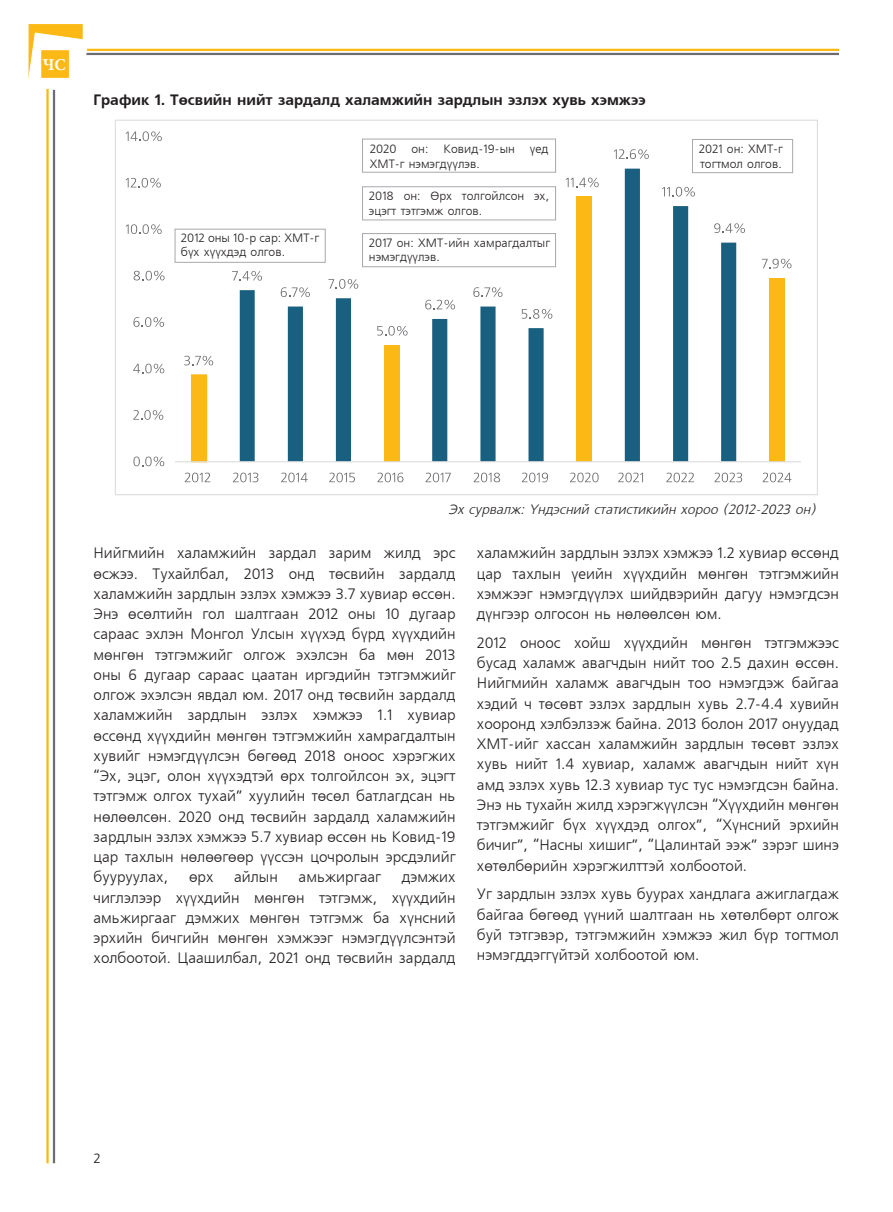
<style>
.page{position:relative;width:893px;height:1212px;background:#fff}
.page>*{position:absolute;margin:0;border:0;box-sizing:border-box;transform-origin:0 0}
.t1{font:700 16.5px "Zazaa Minion Pro";color:#fff}
.t2{font:15px/20.2px "MAK Freeset";color:#231f20;text-align:justify}
.t3{font:700 15px "MAK Freeset";color:#231f20}
.t4{font:italic 13.5px "MAK Freeset";color:#231f20}
.t5{font:300 13.5px "MAK Foreigner";color:#231f20}
.t6{font:12px/14.4px "MAK Freeset";color:#231f20}
</style>
<div class="page">
<hr style="left:46px;top:85px;width:3px;height:1078px;background:#fcb814">
<hr style="left:53px;top:85px;width:2px;height:1078px;background:#6c6d70">
<hr style="left:77px;top:49px;width:762px;height:2px;background:#fcb814">
<hr style="left:77px;top:53px;width:762px;height:2px;background:#6c6d70">
<div style="left:29px;top:24px;width:54px;height:54px;background:#fcb814;border:1px solid #fcb814"></div>
<svg style="left:28px;top:32px;width:61px;height:62px"></svg>
<div style="left:42px;top:51px;width:27px;height:27px;background:#fcb814;border:1px solid #fcb814"></div>
<div style="left:191px;top:374px;width:16px;height:88px;background:#fcb814"></div>
<div style="left:769px;top:278px;width:15px;height:184px;background:#fcb814"></div>
<svg style="left:240px;top:169px;width:496px;height:292px"></svg>
<hr style="left:175px;top:461px;width:626px;height:1px;background:#dcdddf">
<svg style="left:184px;top:356px;width:29px;height:9px"></svg>
<svg style="left:232px;top:271px;width:30px;height:10px"></svg>
<svg style="left:281px;top:287px;width:29px;height:10px"></svg>
<svg style="left:328px;top:279px;width:30px;height:10px"></svg>
<svg style="left:377px;top:326px;width:31px;height:10px"></svg>
<svg style="left:425px;top:300px;width:30px;height:9px"></svg>
<svg style="left:473px;top:287px;width:29px;height:10px"></svg>
<svg style="left:522px;top:309px;width:30px;height:10px"></svg>
<svg style="left:566px;top:178px;width:33px;height:9px"></svg>
<svg style="left:614px;top:149px;width:35px;height:10px"></svg>
<svg style="left:662px;top:187px;width:33px;height:10px"></svg>
<svg style="left:714px;top:223px;width:31px;height:10px"></svg>
<svg style="left:762px;top:259px;width:29px;height:9px"></svg>
<svg style="left:133px;top:457px;width:31px;height:9px"></svg>
<svg style="left:133px;top:410px;width:30px;height:10px"></svg>
<svg style="left:133px;top:364px;width:31px;height:9px"></svg>
<svg style="left:133px;top:317px;width:31px;height:10px"></svg>
<svg style="left:134px;top:271px;width:31px;height:9px"></svg>
<svg style="left:126px;top:224px;width:36px;height:10px"></svg>
<svg style="left:126px;top:178px;width:35px;height:10px"></svg>
<svg style="left:126px;top:131px;width:36px;height:10px"></svg>
<svg style="left:185px;top:473px;width:25px;height:9px"></svg>
<svg style="left:233px;top:473px;width:25px;height:9px"></svg>
<svg style="left:281px;top:473px;width:27px;height:9px"></svg>
<svg style="left:329px;top:473px;width:26px;height:9px"></svg>
<svg style="left:377px;top:473px;width:26px;height:9px"></svg>
<svg style="left:426px;top:473px;width:25px;height:9px"></svg>
<svg style="left:474px;top:473px;width:26px;height:9px"></svg>
<svg style="left:522px;top:473px;width:26px;height:9px"></svg>
<svg style="left:570px;top:473px;width:29px;height:9px"></svg>
<svg style="left:618px;top:473px;width:25px;height:9px"></svg>
<svg style="left:666px;top:473px;width:28px;height:9px"></svg>
<svg style="left:714px;top:473px;width:28px;height:9px"></svg>
<svg style="left:763px;top:473px;width:28px;height:9px"></svg>
<div style="left:692px;top:139px;width:101px;height:34px;border:1px solid #a8a9ad"></div>
<div style="left:362px;top:233px;width:194px;height:34px;border:1px solid #a8a9ad"></div>
<div style="left:362px;top:186px;width:194px;height:34px;border:1px solid #a8a9ad"></div>
<div style="left:362px;top:139px;width:194px;height:34px;border:1px solid #a8a9ad"></div>
<div style="left:175px;top:229px;width:151px;height:34px;border:1px solid #a8a9ad"></div>
<p class="t1" style="left:43px;top:55px;width:24px">ЧС</p>
<p class="t3" style="left:94px;top:91px;width:554px">График 1. Төсвийн нийт зардалд халамжийн зардлын эзлэх хувь хэмжээ</p>
<p class="t6" style="left:370px;top:142px;width:28px">2020</p>
<p class="t6" style="left:411px;top:142px;width:18px">он:</p>
<p class="t6" style="left:443px;top:142px;width:73px">Ковид-19-ын</p>
<p class="t6" style="left:530px;top:142px;width:20px">үед</p>
<p class="t6" style="left:370px;top:157px;width:112px">ХМТ-г нэмэгдүүлэв.</p>
<p class="t6" style="left:181px;top:231px;width:140px">2012 оны 10-р сар: ХМТ-г бүх хүүхдэд олгов.</p>
<p class="t6" style="left:369px;top:189px;width:182px">2018 он: Өрх толгойлсон эх, эцэгт тэтгэмж олгов.</p>
<p class="t6" style="left:369px;top:236px;width:183px">2017 он: ХМТ-ийн хамрагдалтыг нэмэгдүүлэв.</p>
<p class="t6" style="left:699px;top:142px;width:86px">2021 он: ХМТ-г тогтмол олгов.</p>
<p class="t4" style="left:448px;top:503px;width:369px">Эх сурвалж: Үндэсний статистикийн хороо (2012-2023 он)</p>
<p class="t2" style="left:94px;top:544px;width:364px">Нийгмийн халамжийн зардал зарим жилд эрс өсжээ. Тухайлбал, 2013 онд төсвийн зардалд халамжийн зардлын эзлэх хэмжээ 3.7 хувиар өссөн.<br>Энэ өсөлтийн гол шалтгаан 2012 оны 10 дугаар сараас эхлэн Монгол Улсын хүүхэд бүрд хүүхдийн мөнгөн тэтгэмжийг олгож эхэлсэн ба мөн 2013 оны 6 дугаар сараас цаатан иргэдийн тэтгэмжийг олгож эхэлсэн явдал юм. 2017 онд төсвийн зардалд халамжийн зардлын эзлэх хэмжээ 1.1 хувиар өссөнд хүүхдийн мөнгөн тэтгэмжийн хамрагдалтын хувийг нэмэгдүүлсэн бөгөөд 2018 оноос хэрэгжих “Эх, эцэг, олон хүүхэдтэй өрх толгойлсон эх, эцэгт тэтгэмж олгох тухай” хуулийн төсөл батлагдсан нь нөлөөлсөн. 2020 онд төсвийн зардалд халамжийн зардлын эзлэх хэмжээ 5.7 хувиар өссөн нь Ковид-19 цар тахлын нөлөөгөөр үүссэн цочролын эрсдэлийг бууруулах,</p>
<p class="t2" style="left:477px;top:544px;width:364px">халамжийн зардлын эзлэх хэмжээ 1.2 хувиар өссөнд цар тахлын үеийн хүүхдийн мөнгөн тэтгэмжийн хэмжээг нэмэгдүүлэх шийдвэрийн дагуу нэмэгдсэн дүнгээр олгосон нь нөлөөлсөн юм.</p>
<p class="t2" style="left:477px;top:633px;width:364px">2012 оноос хойш хүүхдийн мөнгөн тэтгэмжээс бусад халамж авагчдын нийт тоо 2.5 дахин өссөн.<br>Нийгмийн халамж авагчдын тоо нэмэгдэж байгаа хэдий ч төсөвт эзлэх зардлын хувь 2.7-4.4 хувийн хооронд хэлбэлзэж байна. 2013 болон 2017 онуудад ХМТ-ийг хассан халамжийн зардлын төсөвт эзлэх хувь нийт 1.4 хувиар, халамж авагчдын нийт хүн амд эзлэх хувь 12.3 хувиар тус тус нэмэгдсэн байна.<br>Энэ нь тухайн жилд хэрэгжүүлсэн “Хүүхдийн мөнгөн тэтгэмжийг бүх хүүхдэд олгох”, “Хүнсний эрхийн бичиг”, “Насны хишиг”, “Цалинтай ээж” зэрэг шинэ хөтөлбөрийн хэрэгжилттэй холбоотой.</p>
<p class="t2" style="left:477px;top:885px;width:364px">Уг зардлын эзлэх хувь буурах хандлага ажиглагдаж байгаа бөгөөд үүний шалтгаан нь хөтөлбөрт олгож буй тэтгэвэр, тэтгэмжийн хэмжээ жил бүр тогтмол нэмэгддэггүйтэй холбоотой юм.</p>
<p class="t2" style="left:189px;top:868px;width:26px">өрх</p>
<p class="t2" style="left:234px;top:868px;width:45px">айлын</p>
<p class="t2" style="left:299px;top:868px;width:84px">амьжиргааг</p>
<p class="t2" style="left:94px;top:868px;width:364px;text-indent:308px">дэмжих чиглэлээр хүүхдийн мөнгөн тэтгэмж, хүүхдийн амьжиргааг дэмжих мөнгөн тэтгэмж ба хүнсний эрхийн бичгийн мөнгөн хэмжээг нэмэгдүүлсэнтэй холбоотой. Цаашилбал, 2021 онд төсвийн зардалд</p>
<p class="t5" style="left:94px;top:1152px;width:9px">2</p>
</div>
